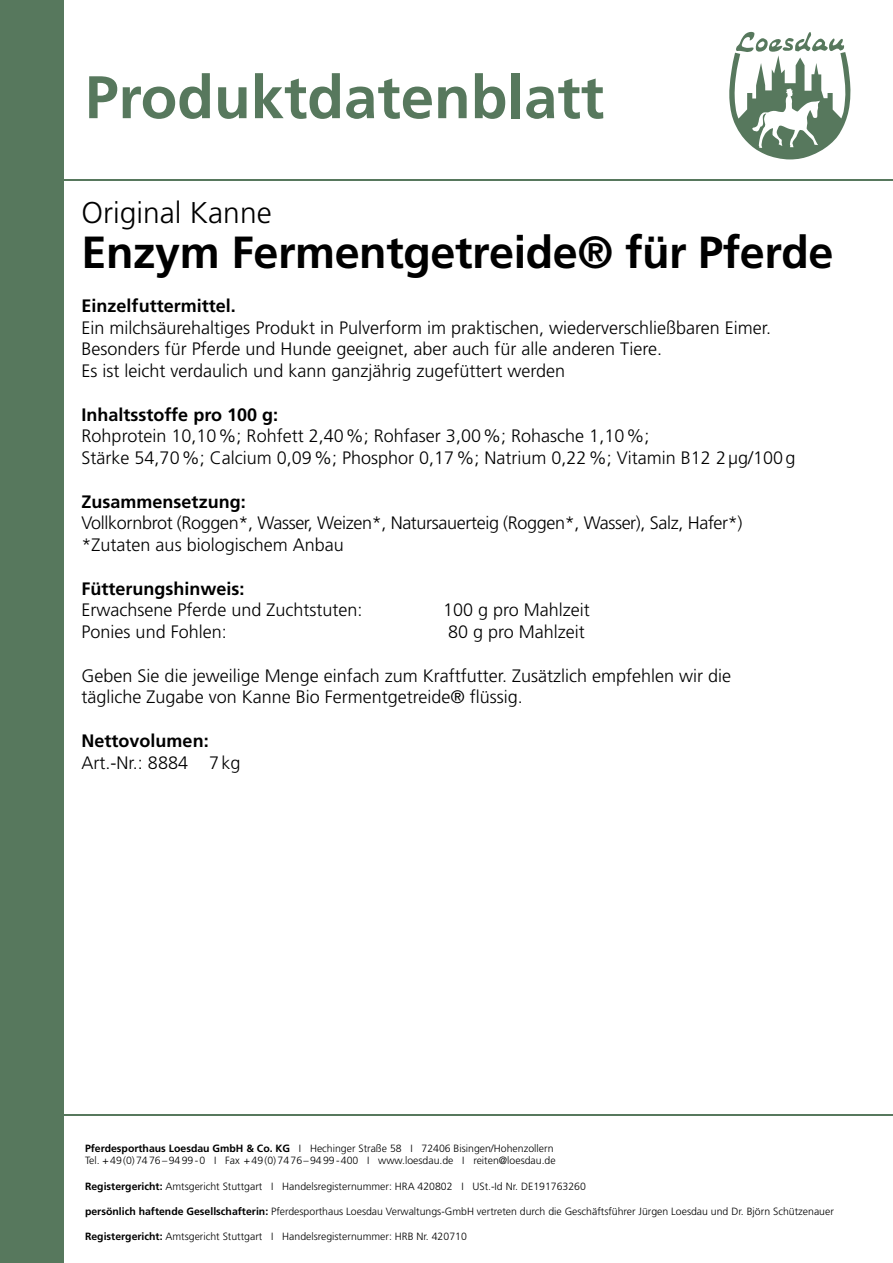
<style>
.page{position:relative;width:893px;height:1263px;background:#fff}
.page>*{position:absolute;margin:0;border:0;box-sizing:border-box;transform-origin:0 0}
.t1{font:700 60px "Frutiger LT Std";color:#57785d}
.t2{font:700 45px "Frutiger LT Std";letter-spacing:-.01em;color:#000}
.t3{font:300 30px "Frutiger LT Std";color:#000}
.t4{font:300 18px/21.8px "Frutiger LT Std";color:#000}
.t5{font:300 18px/21.8px "Frutiger LT Std";letter-spacing:-.02em;color:#000}
.t6{font:700 18px "Frutiger LT Std";color:#000}
.t7{font:300 10.5px/12.6px "Frutiger LT Std";color:#000}
.s1{font-weight:700}
</style>
<div class="page">
<svg style="left:729px;top:31px;width:122px;height:128px"></svg>
<hr style="left:0;top:180px;width:893px;height:1px;background:#57785d">
<hr style="left:0;top:1114px;width:893px;height:1px;background:#57785d">
<div style="left:0;top:0;width:64px;height:1263px;background:#57785d"></div>
<h1 class="t1" style="left:85px;top:62px;width:521px">Produktdatenblatt</h1>
<h3 class="t3" style="left:82px;top:196px;width:192px">Original Kanne</h3>
<h2 class="t2" style="left:82px;top:226px;width:753px">Enzym Fermentgetreide® für Pferde</h2>
<p class="t6" style="left:82px;top:295px;width:156px">Einzelfuttermittel.</p>
<p class="t4" style="left:82px;top:317px;width:691px">Ein milchsäurehaltiges Produkt in Pulverform im praktischen, wiederverschließbaren Eimer.<br>Besonders für Pferde und Hunde geeignet, aber auch für alle anderen Tiere.<br>Es ist leicht verdaulich und kann ganzjährig zugefüttert werden</p>
<p class="t6" style="left:82px;top:404px;width:198px">Inhaltsstoffe pro 100 g:</p>
<p class="t4" style="left:82px;top:426px;width:715px">Rohprotein 10,10%; Rohfett 2,40%; Rohfaser 3,00%; Rohasche 1,10%;<br>Stärke 54,70%; Calcium 0,09%; Phosphor 0,17%; Natrium 0,22%; Vitamin B12 2µg/100g</p>
<p class="t6" style="left:82px;top:491px;width:166px">Zusammensetzung:</p>
<p class="t5" style="left:82px;top:513px;width:662px">Vollkornbrot (Roggen*, Wasser, Weizen*, Natursauerteig (Roggen*, Wasser), Salz, Hafer*) *Zutaten aus biologischem Anbau</p>
<p class="t6" style="left:82px;top:578px;width:165px">Fütterungshinweis:</p>
<p class="t4" style="left:82px;top:600px;width:282px">Erwachsene Pferde und Zuchtstuten:</p>
<p class="t4" style="left:443px;top:600px;width:148px">100 g pro Mahlzeit</p>
<p class="t4" style="left:82px;top:621px;width:147px">Ponies und Fohlen:</p>
<p class="t4" style="left:448px;top:621px;width:138px">80 g pro Mahlzeit</p>
<p class="t4" style="left:82px;top:665px;width:651px">Geben Sie die jeweilige Menge einfach zum Kraftfutter. Zusätzlich empfehlen wir die tägliche Zugabe von Kanne Bio Fermentgetreide® flüssig.</p>
<p class="t6" style="left:82px;top:730px;width:129px">Nettovolumen:</p>
<p class="t4" style="left:82px;top:752px;width:160px">Art.-Nr.: 8884 7kg</p>
<p class="t7" style="left:85px;top:1142px;width:472px"><span class="s1">Pferdesporthaus Loesdau GmbH &amp; Co. KG</span> I Hechinger Straße 58 I 72406 Bisingen/Hohenzollern<br>Tel. +49(0)7476–9499-0 I Fax +49(0)7476–9499-400 I www.loesdau.de I reiten@loesdau.de</p>
<p class="t7" style="left:85px;top:1180px;width:502px"><span class="s1">Registergericht:</span> Amtsgericht Stuttgart I Handelsregisternummer: HRA 420802 I USt.-Id Nr. DE191763260</p>
<p class="t7" style="left:85px;top:1205px;width:750px"><span class="s1">persönlich haftende Gesellschafterin:</span> Pferdesporthaus Loesdau Verwaltungs-GmbH vertreten durch die Geschäftsführer Jürgen Loesdau und Dr. Björn Schützenauer</p>
<p class="t7" style="left:85px;top:1230px;width:383px"><span class="s1">Registergericht:</span> Amtsgericht Stuttgart I Handelsregisternummer: HRB Nr. 420710</p>
</div>
